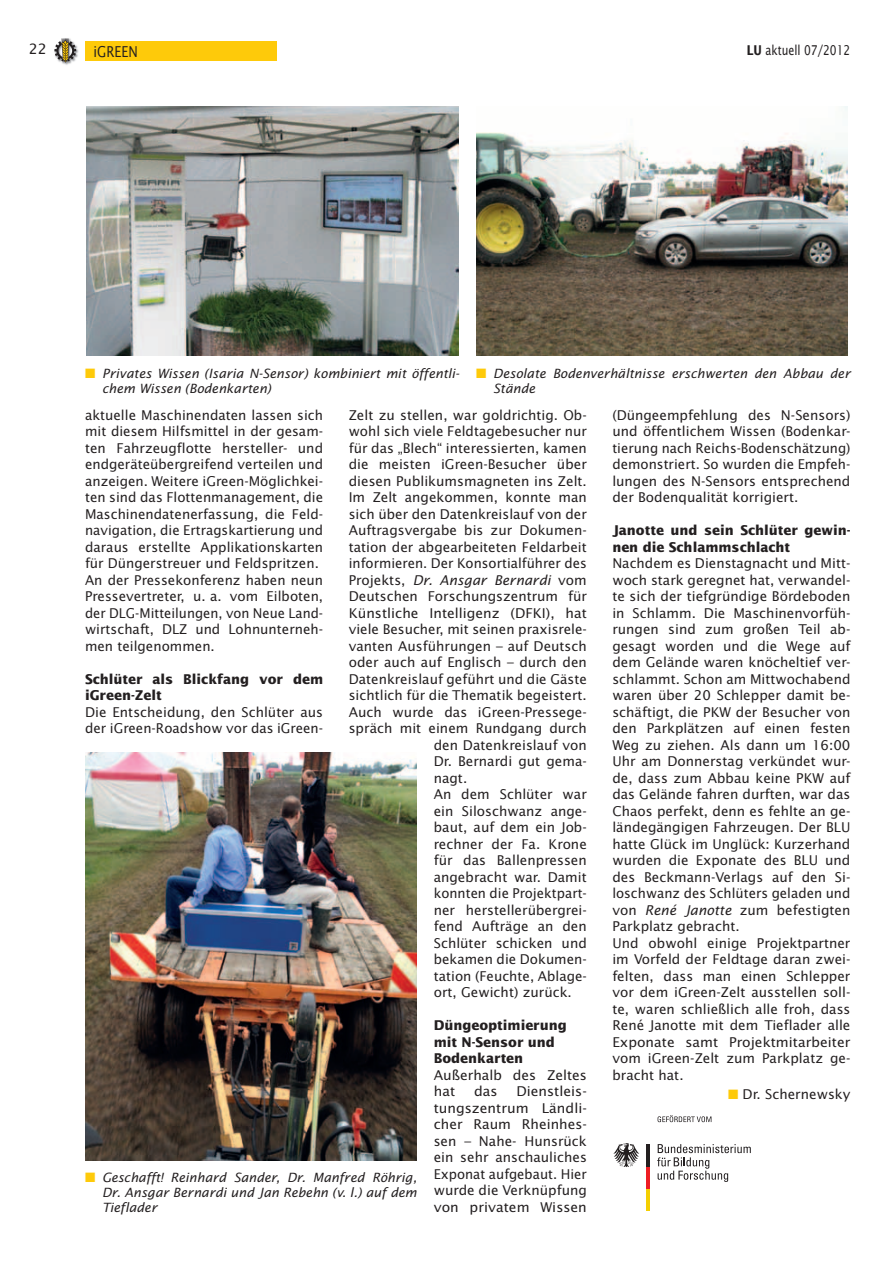
<style>
.page{position:relative;width:893px;height:1263px;background:#fff}
.page>*{position:absolute;margin:0;border:0;box-sizing:border-box;transform-origin:0 0}
.t1{font:15px "Lucida Sans Std";color:#231f20;scale:.85 1}
.t2{font:14.25px "Lucida Sans Std";color:#231f20}
.t3{font:13.5px/16.5px "Lucida Sans Std";color:#231f20}
.t4{font:700 13.5px/16.5px "Lucida Sans Std";letter-spacing:-.005em;color:#231f20}
.t5{font:italic 13.5px "Lucida Sans Std";color:#231f20}
.t6{font:13.5px "Lucida Sans Std";color:#231f20;scale:.8 1}
.t7{font:italic 12.75px/15px "Lucida Sans Std";color:#231f20}
.s1{font-weight:700}
.s2{color:#feca0a}
.s3{font-style:normal}
.s4{font-style:italic}
</style>
<div class="page">
<img style="left:62px;top:45px;width:17px;height:20px">
<svg style="left:54px;top:38px;width:22px;height:25px"></svg>
<div style="left:85px;top:41px;width:191px;height:20px;background:#feca0a"></div>
<img style="left:86px;top:106px;width:372px;height:249px">
<img style="left:476px;top:106px;width:371px;height:249px">
<img style="left:85px;top:753px;width:332px;height:408px">
<svg style="left:657px;top:1144px;width:94px;height:38px"></svg>
<hr style="left:646px;top:1188px;width:4px;height:22px;background:#f4cf02">
<hr style="left:646px;top:1166px;width:4px;height:22px;background:#ee1d23">
<hr style="left:646px;top:1144px;width:4px;height:22px;background:#231f20">
<svg style="left:613px;top:1143px;width:26px;height:24px"></svg>
<svg style="left:658px;top:1115px;width:53px;height:7px"></svg>
<p class="t2" style="left:29px;top:40px;width:20px">22</p>
<p class="t1" style="left:94px;top:43px;width:25px">iGREEN</p>
<p class="t6" style="left:747px;top:42px;width:131px"><span class="s1">LU</span> aktuell 07/2012</p>
<p class="t7" style="left:102px;top:366px;width:359px;text-indent:-17px"><span class="s2">■</span> Privates Wissen (Isaria N-Sensor) kombiniert mit öffentli&shy;chem Wissen (Bodenkarten)</p>
<p class="t7" style="left:493px;top:366px;width:359px;text-indent:-17px"><span class="s2">■</span> Desolate Bodenverhältnisse erschwerten den Abbau der<br>Stände</p>
<p class="t3" style="left:349px;top:407px;width:240px">Zelt zu stellen, war goldrichtig. Ob-</p>
<p class="t3" style="left:349px;top:423px;width:240px">wohl sich viele Feldtagebesucher nur</p>
<p class="t3" style="left:349px;top:440px;width:240px">für das „Blech“ interessierten, kamen</p>
<p class="t3" style="left:349px;top:456px;width:240px">die meisten iGreen-Besucher über</p>
<p class="t3" style="left:349px;top:473px;width:240px">diesen Publikumsmagneten ins Zelt.</p>
<p class="t3" style="left:349px;top:489px;width:240px">Im Zelt angekommen, konnte man</p>
<p class="t3" style="left:349px;top:506px;width:240px">sich über den Datenkreislauf von der</p>
<p class="t3" style="left:349px;top:522px;width:240px">Auftragsvergabe bis zur Dokumen-</p>
<p class="t3" style="left:349px;top:539px;width:240px">tation der abgearbeiteten Feldarbeit</p>
<p class="t3" style="left:349px;top:555px;width:240px">informieren. Der Konsortialführer des</p>
<p class="t5" style="left:349px;top:572px;width:240px"><span class="s3">Projekts,</span> Dr. Ansgar Bernardi <span class="s3">vom</span></p>
<p class="t3" style="left:349px;top:588px;width:240px">Deutschen Forschungszentrum für</p>
<p class="t3" style="left:349px;top:605px;width:240px">Künstliche Intelligenz (DFKI), hat</p>
<p class="t3" style="left:349px;top:621px;width:240px">viele Besucher, mit seinen praxisrele-</p>
<p class="t3" style="left:349px;top:638px;width:240px">vanten Ausführungen – auf Deutsch</p>
<p class="t3" style="left:349px;top:654px;width:240px">oder auch auf Englisch – durch den</p>
<p class="t3" style="left:349px;top:671px;width:240px">Datenkreislauf geführt und die Gäste</p>
<p class="t3" style="left:349px;top:687px;width:240px">sichtlich für die Thematik begeistert.</p>
<p class="t3" style="left:349px;top:704px;width:240px">Auch wurde das iGreen-Pressege-</p>
<p class="t3" style="left:349px;top:720px;width:240px">spräch mit einem Rundgang durch</p>
<p class="t3" style="left:434px;top:737px;width:155px">den Datenkreislauf von</p>
<p class="t3" style="left:434px;top:753px;width:155px">Dr. Bernardi gut gema-</p>
<p class="t3" style="left:434px;top:770px;width:35px">nagt.</p>
<p class="t3" style="left:434px;top:786px;width:155px">An dem Schlüter war</p>
<p class="t3" style="left:434px;top:803px;width:155px">ein Siloschwanz ange-</p>
<p class="t3" style="left:434px;top:819px;width:155px">baut, auf dem ein Job-</p>
<p class="t3" style="left:434px;top:836px;width:155px">rechner der Fa. Krone</p>
<p class="t3" style="left:434px;top:852px;width:155px">für das Ballenpressen</p>
<p class="t3" style="left:434px;top:869px;width:155px">angebracht war. Damit</p>
<p class="t3" style="left:434px;top:885px;width:155px">konnten die Projektpart-</p>
<p class="t3" style="left:434px;top:902px;width:155px">ner herstellerübergrei-</p>
<p class="t3" style="left:434px;top:918px;width:155px">fend Aufträge an den</p>
<p class="t3" style="left:434px;top:935px;width:155px">Schlüter schicken und</p>
<p class="t3" style="left:434px;top:951px;width:155px">bekamen die Dokumen-</p>
<p class="t3" style="left:434px;top:968px;width:155px">tation (Feuchte, Ablage-</p>
<p class="t3" style="left:434px;top:984px;width:140px">ort, Gewicht) zurück.</p>
<p class="t4" style="left:434px;top:1017px;width:135px">Düngeoptimierung mit N-Sensor und<br>Bodenkarten</p>
<p class="t3" style="left:434px;top:1067px;width:155px">Außerhalb des Zeltes hat</p>
<p class="t3" style="left:85px;top:407px;width:240px">aktuelle Maschinendaten lassen sich mit diesem Hilfsmittel in der gesam&shy;ten Fahrzeugflotte hersteller- und endgeräteübergreifend verteilen und anzeigen. Weitere iGreen-Möglichkei&shy;ten sind das Flottenmanagement, die Maschinendatenerfassung, die Feld&shy;navigation, die Ertragskartierung und daraus erstellte Applikationskarten für Düngerstreuer und Feldspritzen.<br>An der Pressekonferenz haben neun Pressevertreter, u. a. vom Eilboten, der DLG-M itteilungen, von Neue Land&shy;wirtschaft, DLZ und Lohnunterneh&shy;men teilgenommen.</p>
<p class="t4" style="left:85px;top:671px;width:240px">Schlüter als Blickfang vor dem iGreen-Zelt</p>
<p class="t3" style="left:85px;top:704px;width:240px">Die Entscheidung, den Schlüter aus der iGreen-Roadshow vor das iGreen-</p>
<p class="t3" style="left:434px;top:1083px;width:155px;text-align:justify;text-indent:83px">Dienstleis&shy;tungszentrum Ländli&shy;cher Raum Rheinhes&shy;sen – Nahe- Hunsrück ein sehr anschauliches Exponat aufgebaut. Hier wurde die Verknüpfung von privatem Wissen</p>
<p class="t3" style="left:474px;top:1083px;width:25px">das</p>
<p class="t7" style="left:102px;top:1170px;width:316px;text-align:justify;text-indent:-17px"><span class="s2">■</span> Geschafft! Reinhard Sander, Dr. Manfred Röhrig, Dr. Ansgar Bernardi und Jan Rebehn (v. l.) auf dem Tieflader</p>
<p class="t3" style="left:612px;top:407px;width:240px;text-align:justify">(Düngeempfehlung des N-Sensors) und öffentlichem Wissen (Bodenkar&shy;tierung nach Reichs-Bodenschätzung) demonstriert. So wurden die Empfeh&shy;lungen des N-Sensors entsprechend der Bodenqualität korrigiert.</p>
<p class="t4" style="left:612px;top:523px;width:240px">Janotte und sein Schlüter gewin&shy;nen die Schlammschlacht</p>
<p class="t3" style="left:612px;top:555px;width:240px">Nachdem es Dienstagnacht und M itt&shy;woch stark geregnet hat, verwandel&shy;te sich der tiefgründige Bördeboden in Schlamm. Die Maschinenvorfüh&shy;rungen sind zum großen Teil ab&shy;gesagt worden und die Wege auf dem Gelände waren knöcheltief ver&shy;schlammt. Schon am M ittwochabend waren über 20 Schlepper damit be&shy;schäftigt, die PKW der Besucher von den Parkplätzen auf einen festen Weg zu ziehen. Als dann um 16:00<br>Uhr am Donnerstag verkündet wur&shy;de, dass zum Abbau keine PKW auf das Gelände fahren durften, war das Chaos perfekt, denn es fehlte an ge&shy;ländegängigen Fahrzeugen. Der BLU hatte Glück im Unglück: Kurzerhand wurden die Exponate des BLU und des Beckmann-Verlags auf den Si&shy;loschwanz des Schlüters geladen und von <span class="s4">René Janotte</span> zum befestigten Parkplatz gebracht.<br>Und obwohl einige Projektpartner im Vorfeld der Feldtage daran zwei&shy;felten, dass man einen Schlepper vor dem iGreen-Zelt ausstellen soll&shy;te, waren schließlich alle froh, dass René Janotte mit dem Tieflader alle Exponate samt Projektmitarbeiter vom iGreen-Zelt zum Parkplatz ge&shy;bracht hat.</p>
<p class="t3" style="left:728px;top:1086px;width:124px"><span class="s2">■</span> Dr. Schernewsky</p>
</div>
